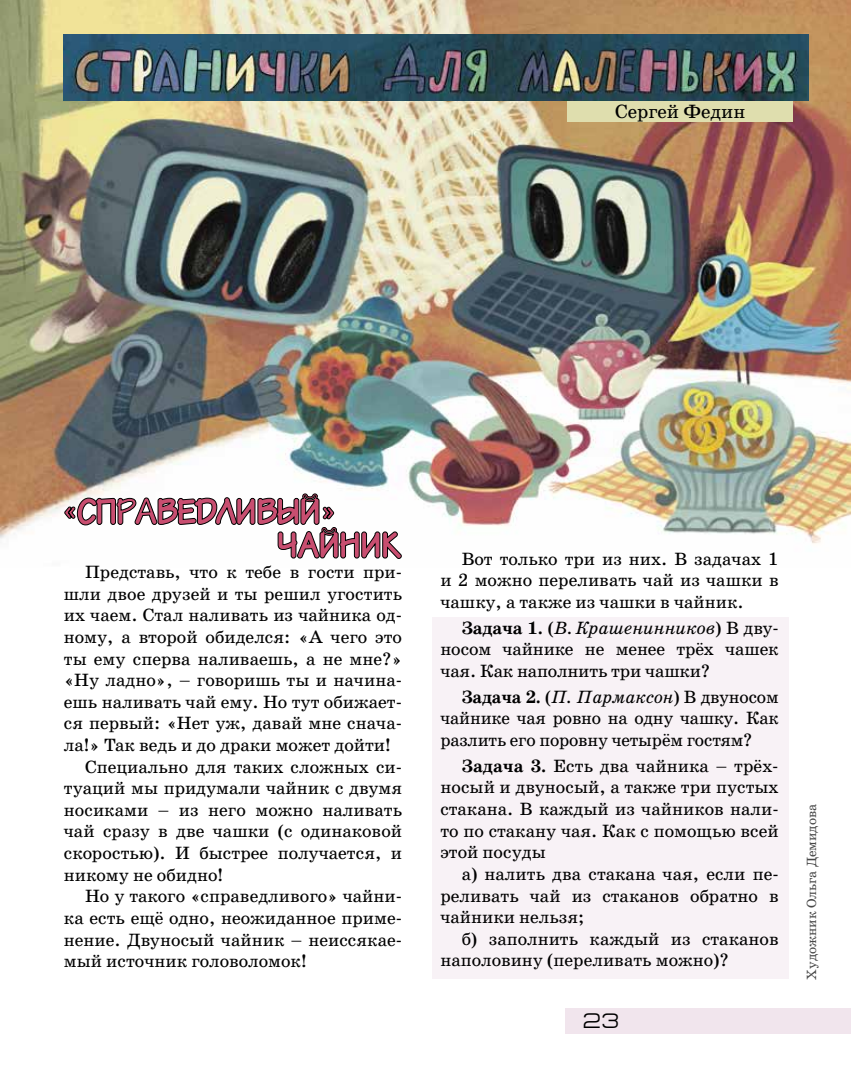
<style>
.page{position:relative;width:851px;height:1085px;background:#fff}
.page>*{position:absolute;margin:0;border:0;box-sizing:border-box;transform-origin:0 0}
.t1{font:21px "Europe Ext";color:#000}
.t2{font:19.5px "School";color:#000}
.t3{font:18px/21.6px "School";color:#000;text-align:justify}
.t4{font:13.5px "School";color:#484848}
.s1{font-weight:700}
.s2{font-style:italic}
</style>
<div class="page">
<div style="left:566px;top:1008px;width:284px;height:25px;background:#f1e5ed"></div>
<img style="left:0;top:0;width:850px;height:558px">
<div style="left:432px;top:617px;width:357px;height:361px;background:#f8f2f6"></div>
<img style="left:63px;top:35px;width:745px;height:65px">
<div style="left:567px;top:101px;width:225px;height:21px;background:#dfdeae"></div>
<svg style="left:65px;top:493px;width:336px;height:66px"></svg>
<p class="t2" style="left:615px;top:100px;width:132px">Сергей Федин</p>
<p class="t3" style="left:85px;top:561px;width:318px">Представь, что к тебе в гости при-</p>
<p class="t3" style="left:64px;top:583px;width:340px">шли двое друзей и ты решил угостить</p>
<p class="t3" style="left:64px;top:604px;width:340px">их чаем. Стал наливать из чайника од-</p>
<p class="t3" style="left:64px;top:626px;width:340px">ному, а второй обиделся: «А чего это</p>
<p class="t3" style="left:64px;top:647px;width:340px">ты ему сперва наливаешь, а не мне?»</p>
<p class="t3" style="left:64px;top:669px;width:340px">«Ну ладно», – говоришь ты и начина-</p>
<p class="t3" style="left:64px;top:691px;width:340px">ешь наливать чай ему. Но тут обижает-</p>
<p class="t3" style="left:64px;top:712px;width:340px">ся первый: «Нет уж, давай мне снача-</p>
<p class="t3" style="left:64px;top:734px;width:328px">ла!» Так ведь и до драки может дойти!</p>
<p class="t3" style="left:85px;top:755px;width:318px">Специально для таких сложных си-</p>
<p class="t3" style="left:64px;top:777px;width:340px">туаций мы придумали чайник с двумя</p>
<p class="t3" style="left:64px;top:799px;width:340px">носиками – из него можно наливать</p>
<p class="t3" style="left:64px;top:820px;width:340px">чай сразу в две чашки (с одинаковой</p>
<p class="t3" style="left:64px;top:842px;width:340px">скоростью). И быстрее получается, и</p>
<p class="t3" style="left:64px;top:863px;width:161px">никому не обидно!</p>
<p class="t3" style="left:85px;top:885px;width:318px">Но у такого «справедливого» чайни-</p>
<p class="t3" style="left:64px;top:907px;width:340px">ка есть ещё одно, неожиданное приме-</p>
<p class="t3" style="left:64px;top:928px;width:340px">нение. Двуносый чайник – неиссякае-</p>
<p class="t3" style="left:64px;top:950px;width:244px">мый источник головоломок!</p>
<p class="t3" style="left:440px;top:547px;width:340px;text-indent:21px">Вот только три из них. В задачах 1 и 2 можно переливать чай из чашки в чашку, а также из чашки в чайник.</p>
<p class="t3" style="left:440px;top:617px;width:340px;text-indent:21px"><span class="s1">Задача 1.</span> (<span class="s2">В.Крашенинников</span>) В дву&shy;носом чайнике не менее трёх чашек чая. Как наполнить три чашки?</p>
<p class="t3" style="left:440px;top:686px;width:340px;text-indent:21px"><span class="s1">Задача 2.</span> (<span class="s2">П. Пармаксон</span>) В двуносом чайнике чая ровно на одну чашку. Как разлить его поровну четырём гостям?</p>
<p class="t3" style="left:440px;top:755px;width:340px;text-indent:21px"><span class="s1">Задача 3.</span> Есть два чайника – трёх&shy;носый и двуносый, а также три пустых стакана. В каждый из чайников нали&shy;то по стакану чая. Как с помощью всей этой посуды</p>
<p class="t3" style="left:440px;top:863px;width:340px;text-indent:21px">а) налить два стакана чая, если пе&shy;реливать чай из стаканов обратно в чайники нельзя;</p>
<p class="t3" style="left:440px;top:927px;width:340px;text-indent:21px">б) заполнить каждый из стаканов наполовину (переливать можно)?</p>
<p class="t1" style="left:583px;top:1009px;width:38px">23</p>
<p class="t4" style="left:803px;top:979px;width:177px;rotate:-90deg">Художник Ольга Демидова</p>
</div>
